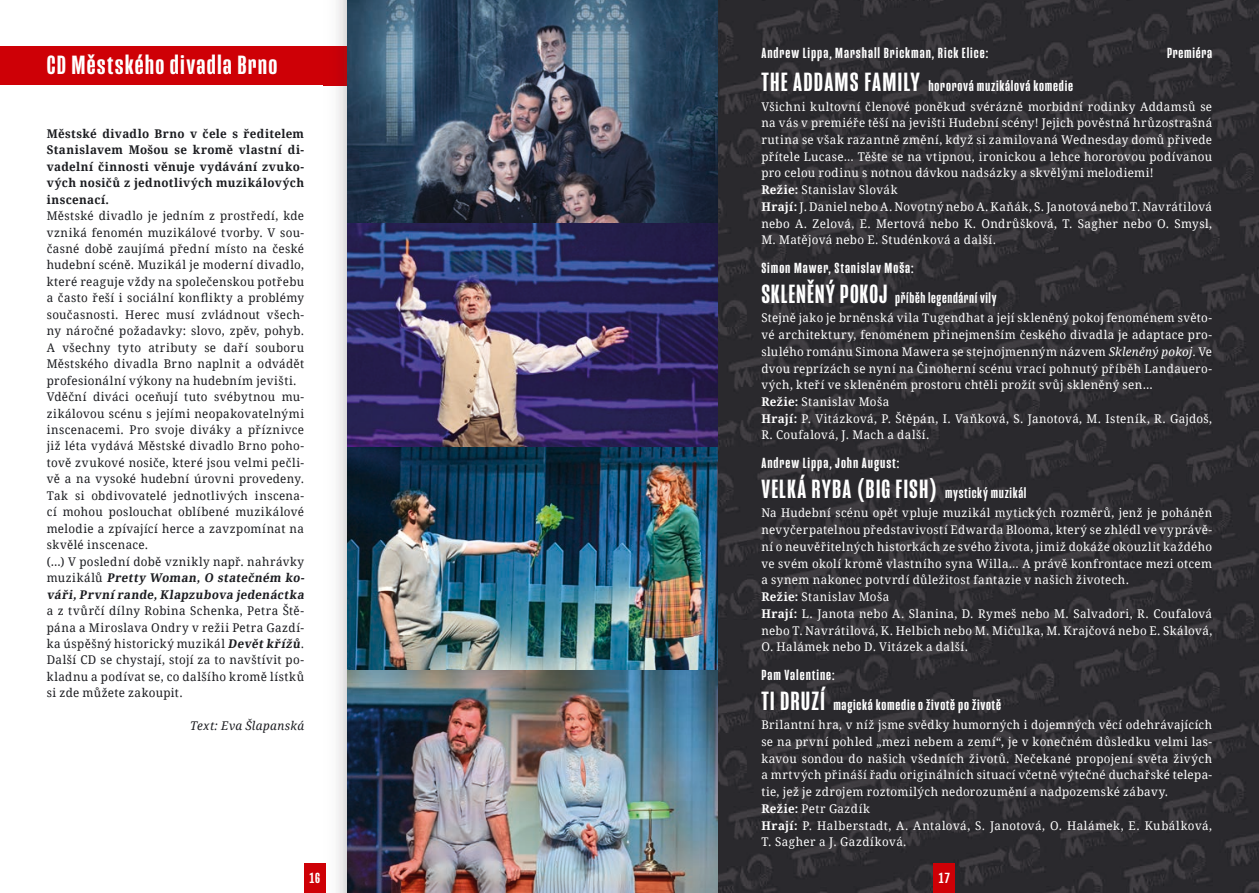
<style>
.page{position:relative;width:1259px;height:893px;background:#fff}
.page>*{position:absolute;margin:0;border:0;box-sizing:border-box;transform-origin:0 0}
.t1{font:500 27px "Mongoose";letter-spacing:.04em;color:#fff;scale:1.08 1}
.t2{font:500 27px "Mongoose";letter-spacing:.04em;color:#fff;scale:1.1 1}
.t3{font:500 15px/30px "Mongoose";letter-spacing:.055em;color:#fff;scale:1.1 1}
.t4{font:12px/16.8px "Droid Serif";letter-spacing:.03em;color:#fff;scale:.96 1}
.t5{font:12px/16.5px "Droid Serif";letter-spacing:.03em;color:#1b1c20}
.t6{font:12px/16.8px "Droid Serif";letter-spacing:.03em;color:#fff}
.t7{font:700 12px/16.5px "Droid Serif";letter-spacing:.035em;color:#1b1c20;text-align:justify}
.t8{font:italic 12px "Droid Serif";letter-spacing:.03em;color:#1b1c20}
.s1{font-weight:700}
.s2{font-size:27px}
.s3{font-style:italic}
.s4{font-size:15px}
</style>
<div class="page">
<img style="left:718px;top:0;width:541px;height:893px">
<div style="left:0;top:47px;width:348px;height:38px;background:#ce0006"></div>
<img style="left:324px;top:0;width:24px;height:893px">
<img style="left:324px;top:47px;width:24px;height:38px">
<img style="left:348px;top:0;width:370px;height:893px">
<div style="left:933px;top:863px;width:22px;height:30px;background:#ce0006"></div>
<div style="left:304px;top:863px;width:21px;height:30px;background:#ce0006"></div>
<h1 class="t2" style="left:47px;top:50px;width:211px">CD Městského divadla Brno</h1>
<p class="t7" style="left:47px;top:125px;width:259px">Městské divadlo Brno v čele s ředitelem Stanislavem Mošou se kromě vlastní di&shy;vadelní činnosti věnuje vydávání zvuko&shy;vých nosičů z jednotlivých muzikálových inscenací.</p>
<p class="t5" style="left:47px;top:207px;width:261px">Městské divadlo je jedním z prostředí, kde vzniká fenomén muzikálové tvorby. V sou&shy;časné době zaujímá přední místo na české hudební scéně. Muzikál je moderní divadlo, které reaguje vždy na společenskou potřebu a často řeší i sociální konflikty a problémy současnosti. Herec musí zvládnout všech&shy;ny náročné požadavky: slovo, zpěv, pohyb.<br>A všechny tyto atributy se daří souboru Městského divadla Brno naplnit a odvádět profesionální výkony na hudebním jevišti.<br>Vděční diváci oceňují tuto svébytnou mu&shy;zikálovou scénu s jejími neopakovatelnými inscenacemi. Pro svoje diváky a příznivce již léta vydává Městské divadlo Brno poho&shy;tově zvukové nosiče, které jsou velmi pečli&shy;vě a na vysoké hudební úrovni provedeny.<br>Tak si obdivovatelé jednotlivých inscena&shy;cí mohou poslouchat oblíbené muzikálové melodie a zpívající herce a zavzpomínat na skvělé inscenace.<br>(…) V poslední době vznikly např. nahrávky m u z i k á l ů <span class="s1">Pretty Woman, O statečném ko&shy;váři,První rande,Klapzubova j edenáctka</span></p>
<p class="t5" style="left:47px;top:602px;width:259px;text-align:justify">a z tvůrčí dílny Robina Schenka, Petra Ště&shy;pána a Miroslava Ondry v režii Petra Gazdí&shy;ka úspěšný historický muzikál <span class="s1">Devět křížů</span>.<br>Další CD se chystají, stojí za to navštívit po&shy;kladnu a podívat se, co dalšího kromě lístků si zde můžete zakoupit.</p>
<p class="t8" style="left:190px;top:718px;width:115px">Text: Eva Šlapanská</p>
<p class="t3" style="left:1167px;top:38px;width:43px">Premiéra</p>
<p class="t3" style="left:761px;top:38px;width:208px">Andrew Lippa, Marshall Brickman, Rick Elice:</p>
<p class="t3" style="left:761px;top:71px;width:285px"><span class="s2">THE ADDAMS FAMILY</span> hororová muzikálová komedie</p>
<p class="t6" style="left:761px;top:98px;width:452px">Všichni kultovní členové poněkud svérázně morbidní rodinky Addamsů se na vás v premiéře těší na jevišti Hudební scény! Jejich pověstná hrůzostrašná rutina se však razantně změní, když si zamilovaná Wednesday domů přivede přítele Lucase… Těšte se na vtipnou, ironickou a lehce hororovou podívanou pro celou rodinu s notnou dávkou nadsázky a skvělými melodiemi!<br><span class="s1">Režie:</span> Stanislav Slovák<br><span class="s1">Hrají:</span> J. Daniel nebo A. Novotný nebo A. Kaňák, S. Janotová nebo T. Navrátilová nebo A. Zelová, E. Mertová nebo K. Ondrůšková, T. Sagher nebo O. Smysl, M. Matějová nebo E. Studénková a další.</p>
<p class="t3" style="left:761px;top:253px;width:215px">Simon Mawer, Stanislav Moša:<br><span class="s2">SKLENĚNÝ POKOJ</span> příběh legendární vily</p>
<p class="t4" style="left:761px;top:309px;width:471px">Stejně jako je brněnská vila Tugendhat a její skleněný pokoj fenoménem světo&shy;vé architektury, fenoménem přinejmenším českého divadla je adaptace pro&shy;slulého románu Simona Mawera se stejnojmenným názvem <span class="s3">Skleněný pokoj</span>. Ve dvou reprízách se nyní na Činoherní scénu vrací pohnutý příběh Landauero&shy;vých, kteří ve skleněném prostoru chtěli prožít svůj skleněný sen…<br><span class="s1">Režie:</span> Stanislav Moša<br><span class="s1">Hrají:</span> P. Vitázková, P. Štěpán, I. Vaňková, S. Janotová, M. Isteník, R. Gajdoš, R. Coufalová, J. Mach a další.</p>
<p class="t3" style="left:761px;top:448px;width:127px">Andrew Lippa, John August:</p>
<h1 class="t1" style="left:761px;top:473px;width:247px">VELKÁ RYBA (BIG FISH) <span class="s4">mystický muzikál</span></h1>
<p class="t4" style="left:761px;top:504px;width:471px">Na Hudební scénu opět vpluje muzikál mytických rozměrů, jenž je poháněn nevyčerpatelnou představivostí Edwarda Blooma, který se zhlédl ve vyprávě&shy;ní o neuvěřitelných historkách ze svého života, jimiž dokáže okouzlit každého ve svém okolí kromě vlastního syna Willa… A právě konfrontace mezi otcem a synem nakonec potvrdí důležitost fantazie v našich životech.<br><span class="s1">Režie:</span> Stanislav Moša<br><span class="s1">Hrají:</span> L. Janota nebo A. Slanina, D. Rymeš nebo M. Salvadori, R. Coufalová nebo T. Navrátilová, K. Helbich nebo M. Mičulka, M. Krajčová nebo E. Skálová, O. Halámek nebo D. Vitázek a další.</p>
<p class="t3" style="left:761px;top:660px;width:219px">Pam Valentine:<br><span class="s2">TI DRUZÍ</span> magická komedie o životě po životě</p>
<p class="t4" style="left:761px;top:716px;width:471px">Brilantní hra, v níž jsme svědky humorných i dojemných věcí odehrávajících se na první pohled „mezi nebem a zemí“, je v konečném důsledku velmi las&shy;kavou sondou do našich všedních životů. Nečekané propojení světa živých a mrtvých přináší řadu originálních situací včetně výtečné duchařské telepa&shy;tie, jež je zdrojem roztomilých nedorozumění a nadpozemské zábavy.<br><span class="s1">Režie:</span> Petr Gazdík<br><span class="s1">Hrají:</span> P. Halberstadt, A. Antalová, S. Janotová, O. Halámek, E. Kubálková, T. Sagher a J. Gazdíková.</p>
<p class="t3" style="left:309px;top:863px;width:11px">16</p>
<p class="t3" style="left:939px;top:863px;width:11px">17</p>
</div>
